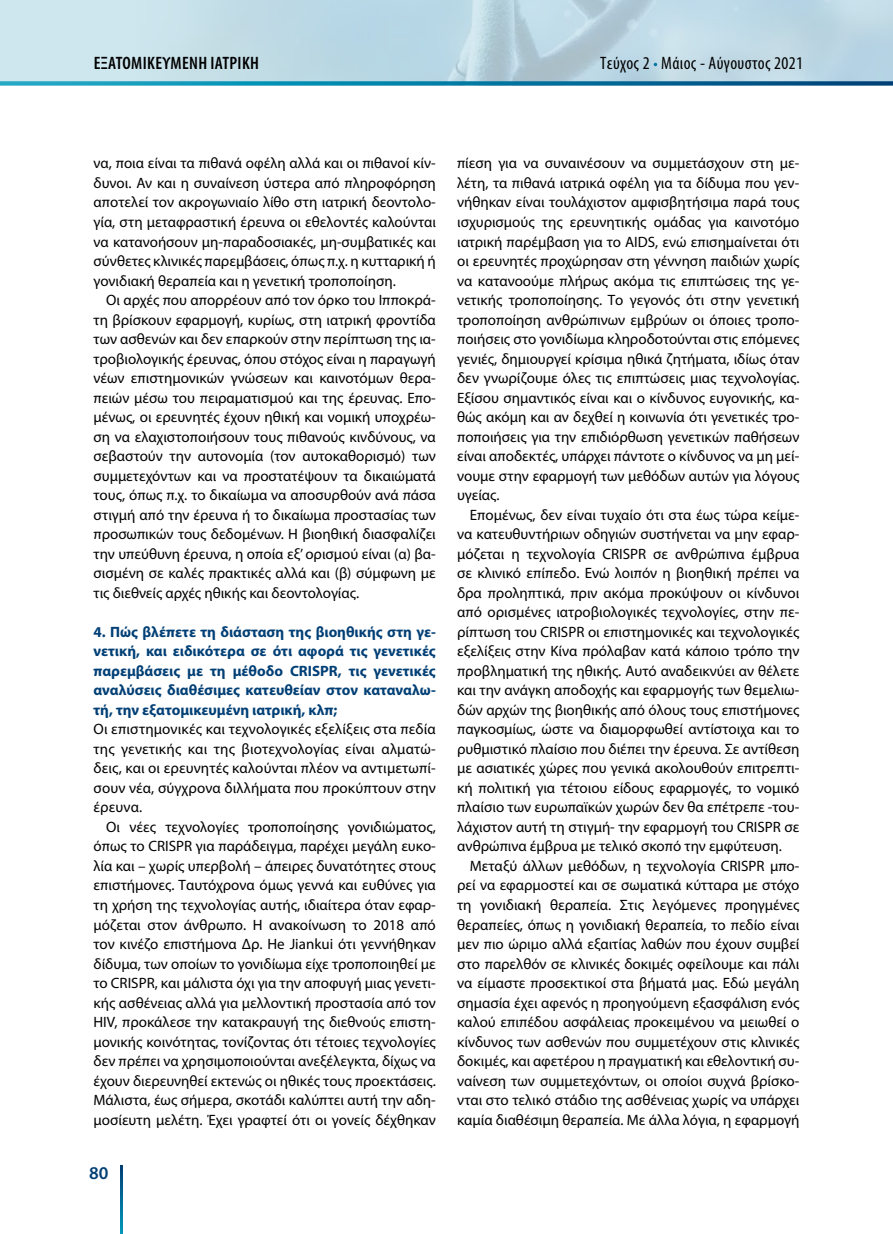
<style>
.page{position:relative;width:893px;height:1234px;background:#fff}
.page>*{position:absolute;margin:0;border:0;box-sizing:border-box;transform-origin:0 0}
.t1{font:condensed 18px "Myriad Pro";letter-spacing:.02em;color:#000}
.t2{font:600 condensed 18px "Myriad Pro";letter-spacing:.02em;color:#000}
.t3{font:600 18px "Myriad Pro";color:#003f75}
.t4{font:15px/19.5px "Myriad Pro";color:#000;text-align:justify}
.t5{font:700 15px/19.5px "Myriad Pro";color:#003f75;text-align:justify}
.s1{color:#fff}
</style>
<div class="page">
<svg style="left:0;top:81px;width:893px;height:4px;background:#137fa6"></svg>
<svg style="left:121px;top:1165px;width:2px;height:68px"></svg>
<p class="t2" style="left:94px;top:52px;width:165px">ΕΞΑΤΟΜΙΚΕΥΜΈΝΗ ΙΑΤΡΙΚΉ</p>
<p class="t1" style="left:600px;top:52px;width:204px">Τεύχος 2 <span class="s1">•</span> Μάιος - Αύγουστος 2021</p>
<p class="t4" style="left:94px;top:153px;width:344px">να, ποια είναι τα πιθανά οφέλη αλλά και οι πιθανοί κίν&shy;δυνοι. Αν και η συναίνεση ύστερα από πληροφόρηση αποτελεί τον ακρογωνιαίο λίθο στη ιατρική δεοντολο&shy;γία, στη μεταφραστική έρευνα οι εθελοντές καλούνται να κατανοήσουν μη-παραδοσιακές, μη-συμβατικές και σύνθετες κλινικές παρεμβάσεις, όπως π.χ. η κυτταρική ή γονιδιακή θεραπεία και η γενετική τροποποίηση.</p>
<p class="t4" style="left:94px;top:290px;width:344px;text-indent:13px">Οι αρχές που απορρέουν από τον όρκο του Ιπποκρά&shy;τη βρίσκουν εφαρμογή, κυρίως, στη ιατρική φροντίδα των ασθενών και δεν επαρκούν στην περίπτωση της ια&shy;τροβιολογικής έρευνας, όπου στόχος είναι η παραγωγή νέων επιστημονικών γνώσεων και καινοτόμων θερα&shy;πειών μέσω του πειραματισμού και της έρευνας. Επο&shy;μένως, οι ερευνητές έχουν ηθική και νομική υποχρέω&shy;ση να ελαχιστοποιήσουν τους πιθανούς κινδύνους, να σεβαστούν την αυτονομία (τον αυτοκαθορισμό) των συμμετεχόντων και να προστατέψουν τα δικαιώματά τους, όπως π.χ. το δικαίωμα να αποσυρθούν ανά πάσα στιγμή από την έρευνα ή το δικαίωμα προστασίας των προσωπικών τους δεδομένων. Η βιοηθική διασφαλίζει την υπεύθυνη έρευνα, η οποία εξ’ ορισμού είναι (α) βα&shy;σισμένη σε καλές πρακτικές αλλά και (β) σύμφωνη με τις διεθνείς αρχές ηθικής και δεοντολογίας.</p>
<p class="t5" style="left:94px;top:621px;width:344px">4. Πώς βλέπετε τη διάσταση της βιοηθικής στη γε&shy;νετική, και ειδικότερα σε ότι αφορά τις γενετικές παρεμβάσεις με τη μέθοδο CRISPR, τις γενετικές αναλύσεις διαθέσιμες κατευθείαν στον καταναλω&shy;τή, την εξατομικευμένη ιατρική, κλπ;</p>
<p class="t4" style="left:94px;top:719px;width:344px">Οι επιστημονικές και τεχνολογικές εξελίξεις στα πεδία της γενετικής και της βιοτεχνολογίας είναι αλματώ&shy;δεις, και οι ερευνητές καλούνται πλέον να αντιμετωπί&shy;σουν νέα, σύγχρονα διλλήματα που προκύπτουν στην έρευνα.</p>
<p class="t4" style="left:94px;top:816px;width:344px;text-indent:13px">Οι νέες τεχνολογίες τροποποίησης γονιδιώματος, όπως το CRISPR για παράδειγμα, παρέχει μεγάλη ευκο&shy;λία και – χωρίς υπερβολή – άπειρες δυνατότητες στους επιστήμονες. Ταυτόχρονα όμως γεννά και ευθύνες για τη χρήση της τεχνολογίας αυτής, ιδιαίτερα όταν εφαρ&shy;μόζεται στον άνθρωπο. Η ανακοίνωση το 2018 από τον κινέζο επιστήμονα Δρ. He Jiankui ότι γεννήθηκαν δίδυμα, των οποίων το γονιδίωμα είχε τροποποιηθεί με το CRISPR, και μάλιστα όχι για την αποφυγή μιας γενετι&shy;κής ασθένειας αλλά για μελλοντική προστασία από τον HIV, προκάλεσε την κατακραυγή της διεθνούς επιστη&shy;μονικής κοινότητας, τονίζοντας ότι τέτοιες τεχνολογίες δεν πρέπει να χρησιμοποιούνται ανεξέλεγκτα, δίχως να έχουν διερευνηθεί εκτενώς οι ηθικές τους προεκτάσεις.<br>Μάλιστα, έως σήμερα, σκοτάδι καλύπτει αυτή την αδη&shy;μοσίευτη μελέτη. Έχει γραφτεί ότι οι γονείς δέχθηκαν</p>
<p class="t3" style="left:89px;top:1161px;width:21px">80</p>
<p class="t4" style="left:457px;top:153px;width:344px">πίεση για να συναινέσουν να συμμετάσχουν στη με&shy;λέτη, τα πιθανά ιατρικά οφέλη για τα δίδυμα που γεν&shy;νήθηκαν είναι τουλάχιστον αμφισβητήσιμα παρά τους ισχυρισμούς της ερευνητικής ομάδας για καινοτόμο ιατρική παρέμβαση για το AIDS, ενώ επισημαίνεται ότι οι ερευνητές προχώρησαν στη γέννηση παιδιών χωρίς να κατανοούμε πλήρως ακόμα τις επιπτώσεις της γε&shy;νετικής τροποποίησης. Το γεγονός ότι στην γενετική τροποποίηση ανθρώπινων εμβρύων οι όποιες τροπο&shy;ποιήσεις στο γονιδίωμα κληροδοτούνται στις επόμενες γενιές, δημιουργεί κρίσιμα ηθικά ζητήματα, ιδίως όταν δεν γνωρίζουμε όλες τις επιπτώσεις μιας τεχνολογίας.<br>Εξίσου σημαντικός είναι και ο κίνδυνος ευγονικής, κα&shy;θώς ακόμη και αν δεχθεί η κοινωνία ότι γενετικές τρο&shy;ποποιήσεις για την επιδιόρθωση γενετικών παθήσεων είναι αποδεκτές, υπάρχει πάντοτε ο κίνδυνος να μη μεί&shy;νουμε στην εφαρμογή των μεθόδων αυτών για λόγους υγείας.</p>
<p class="t4" style="left:457px;top:504px;width:344px;text-indent:13px">Επομένως, δεν είναι τυχαίο ότι στα έως τώρα κείμε&shy;να κατευθυντήριων οδηγιών συστήνεται να μην εφαρ&shy;μόζεται η τεχνολογία CRISPR σε ανθρώπινα έμβρυα σε κλινικό επίπεδο. Ενώ λοιπόν η βιοηθική πρέπει να δρα προληπτικά, πριν ακόμα προκύψουν οι κίνδυνοι από ορισμένες ιατροβιολογικές τεχνολογίες, στην πε&shy;ρίπτωση του CRISPR οι επιστημονικές και τεχνολογικές εξελίξεις στην Κίνα πρόλαβαν κατά κάποιο τρόπο την προβληματική της ηθικής. Αυτό αναδεικνύει αν θέλετε και την ανάγκη αποδοχής και εφαρμογής των θεμελιω&shy;δών αρχών της βιοηθικής από όλους τους επιστήμονες παγκοσμίως, ώστε να διαμορφωθεί αντίστοιχα και το ρυθμιστικό πλαίσιο που διέπει την έρευνα. Σε αντίθεση με ασιατικές χώρες που γενικά ακολουθούν επιτρεπτι&shy;κή πολιτική για τέτοιου είδους εφαρμογές, το νομικό πλαίσιο των ευρωπαϊκών χωρών δεν θα επέτρεπε -του&shy;λάχιστον αυτή τη στιγμή- την εφαρμογή του CRISPR σε ανθρώπινα έμβρυα με τελικό σκοπό την εμφύτευση.</p>
<p class="t4" style="left:457px;top:855px;width:344px;text-indent:13px">Μεταξύ άλλων μεθόδων, η τεχνολογία CRISPR μπο&shy;ρεί να εφαρμοστεί και σε σωματικά κύτταρα με στόχο τη γονιδιακή θεραπεία. Στις λεγόμενες προηγμένες θεραπείες, όπως η γονιδιακή θεραπεία, το πεδίο είναι μεν πιο ώριμο αλλά εξαιτίας λαθών που έχουν συμβεί στο παρελθόν σε κλινικές δοκιμές οφείλουμε και πάλι να είμαστε προσεκτικοί στα βήματά μας. Εδώ μεγάλη σημασία έχει αφενός η προηγούμενη εξασφάλιση ενός καλού επιπέδου ασφάλειας προκειμένου να μειωθεί ο κίνδυνος των ασθενών που συμμετέχουν στις κλινικές δοκιμές, και αφετέρου η πραγματική και εθελοντική συ&shy;ναίνεση των συμμετεχόντων, οι οποίοι συχνά βρίσκο&shy;νται στο τελικό στάδιο της ασθένειας χωρίς να υπάρχει καμία διαθέσιμη θεραπεία. Με άλλα λόγια, η εφαρμογή</p>
</div>
